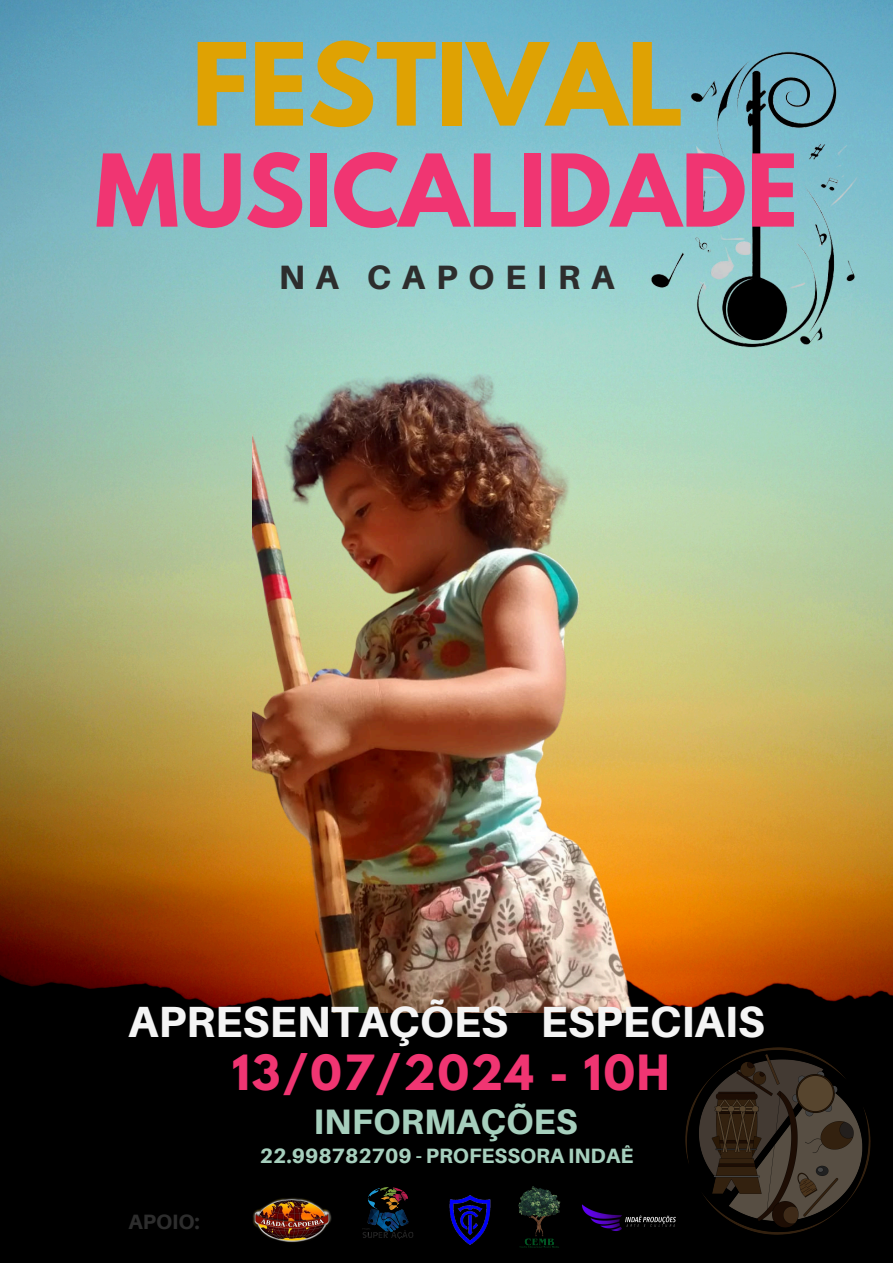
<style>
.page{position:relative;width:893px;height:1263px;background:#fff}
.page>*{position:absolute;margin:0;border:0;box-sizing:border-box;transform-origin:0 0}
.t1{font:700 101.4px "League Spartan";color:#dfa203}
.t2{font:700 88.72px "League Spartan";color:#f03572}
.t3{font:800 43.65px "Aileron";color:#f4f4f4}
.t4{font:700 42.97px "League Spartan";letter-spacing:.045em;color:#f03572}
.t5{font:800 35.33px "Aileron";color:#a6cfbd}
.t6{font:800 33.83px "Aileron";letter-spacing:.315em;color:#2d2d2d}
.t7{font:800 20.77px "Aileron";color:#a6cfbd}
.t8{font:800 20.77px "Aileron";color:#2d2d2d}
</style>
<div class="page">
<img style="left:0;top:0;width:893px;height:1263px">
<img style="left:252px;top:342px;width:397px;height:670px">
<img style="left:592px;top:38px;width:301px;height:326px">
<img style="left:685px;top:1048px;width:185px;height:186px">
<img style="left:253px;top:1198px;width:78px;height:46px">
<img style="left:352px;top:1182px;width:71px;height:71px">
<img style="left:517px;top:1185px;width:45px;height:64px">
<img style="left:438px;top:1188px;width:64px;height:64px">
<img style="left:575px;top:1187px;width:110px;height:70px">
<h3 class="t1" style="left:191px;top:34px;width:494px">FESTIVAL</h3>
<h4 class="t2" style="left:95px;top:147px;width:704px">MUSICALIDADE</h4>
<p class="t6" style="left:279px;top:256px;width:337px">NA CAPOEIRA</p>
<p class="t3" style="left:128px;top:995px;width:638px">APRESENTAÇÕES ESPECIAIS</p>
<p class="t4" style="left:232px;top:1051px;width:439px">13/07/2024 - 10H</p>
<p class="t5" style="left:314px;top:1099px;width:265px">INFORMAÇÕES</p>
<p class="t8" style="left:129px;top:1209px;width:73px">APOIO:</p>
<p class="t7" style="left:260px;top:1142px;width:375px">22.998782709 - PROFESSORA INDAÊ</p>
</div>
